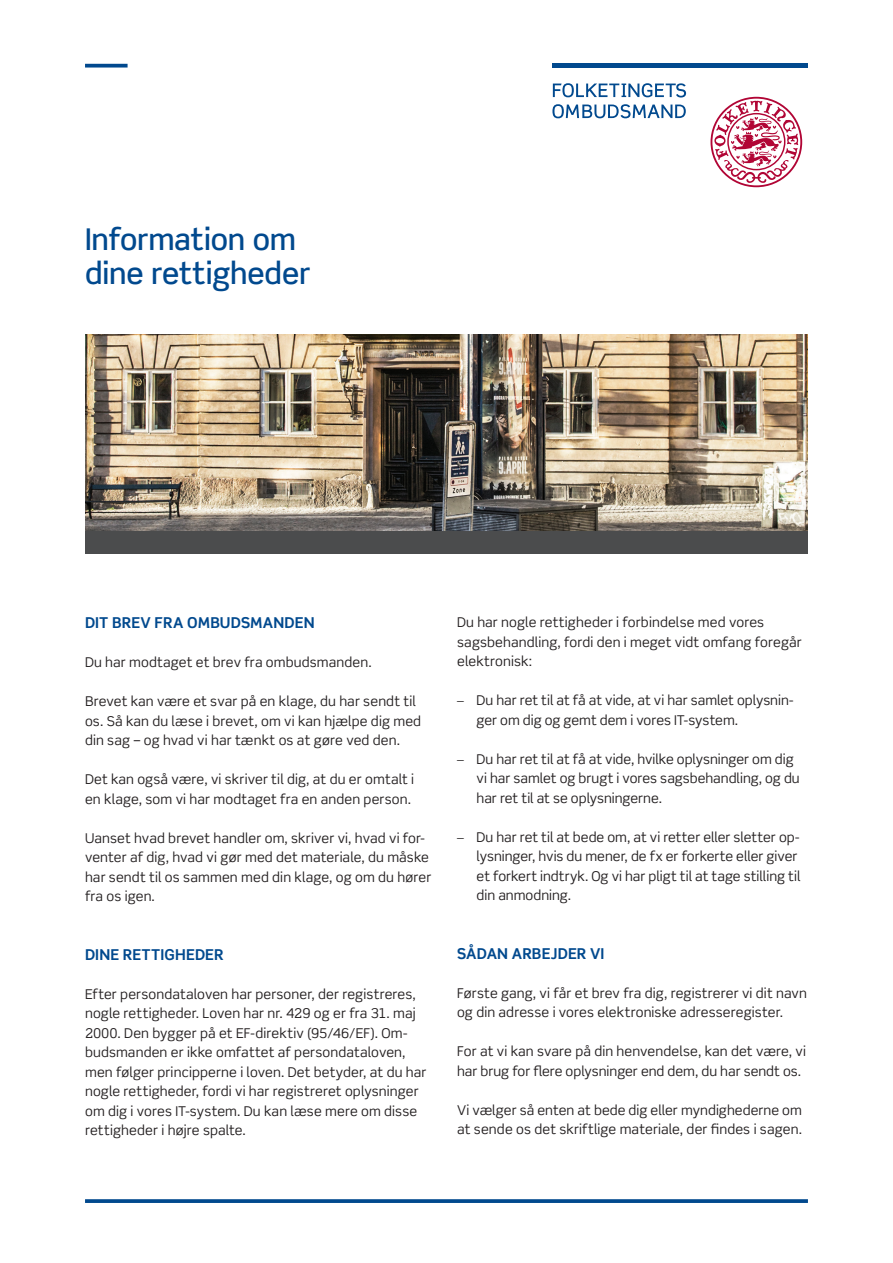
<style>
.page{position:relative;width:893px;height:1263px;background:#fff}
.page>*{position:absolute;margin:0;border:0;box-sizing:border-box;transform-origin:0 0}
.t1{font:500 30px/33.8px "Scene Std";letter-spacing:-.005em;color:#01498e}
.t2{font:700 15px "Scene Std";letter-spacing:.01em;color:#01498e}
.t3{font:13.5px/19.5px "Scene Std";letter-spacing:.005em;color:#231f20}
.s1{font-family:"Adobe Caslon Pro"}
</style>
<div class="page">
<svg style="left:85px;top:64px;width:43px;height:4px"></svg>
<svg style="left:85px;top:1199px;width:723px;height:4px;fill:#094f91"></svg>
<div style="left:85px;top:530px;width:723px;height:23px;background:#4b4c4d"></div>
<hr style="left:552px;top:64px;width:256px;height:4px;background:#01498e">
<svg style="left:552px;top:104px;width:134px;height:14px"></svg>
<svg style="left:553px;top:83px;width:133px;height:15px"></svg>
<svg style="left:710px;top:97px;width:92px;height:90px"></svg>
<img style="left:85px;top:335px;width:723px;height:195px">
<h1 class="t1" style="left:85px;top:222px;width:227px">Information om dine rettigheder</h1>
<p class="t2" style="left:85px;top:613px;width:231px">DIT BREV FRA OMBUDSMANDEN</p>
<p class="t3" style="left:85px;top:652px;width:288px">Du har modtaget et brev fra ombudsmanden.</p>
<p class="t3" style="left:85px;top:691px;width:338px">Brevet kan være et svar på en klage, du har sendt til os. Så kan du læse i brevet, om vi kan hjælpe dig med din sag – og hvad vi har tænkt os at gøre ved den.</p>
<p class="t3" style="left:85px;top:769px;width:331px">Det kan også være, vi skriver til dig, at du er omtalt i en klage, som vi har modtaget fra en anden person.</p>
<p class="t3" style="left:85px;top:828px;width:348px">Uanset hvad brevet handler om, skriver vi, hvad vi for&shy;venter af dig, hvad vi gør med det materiale, du måske har sendt til os sammen med din klage, og om du hører fra os igen.</p>
<p class="t2" style="left:85px;top:945px;width:140px">DINE RETTIGHEDER</p>
<p class="t3" style="left:85px;top:984px;width:343px">Efter persondataloven har personer, der registreres, nogle rettigheder. Loven har nr. 429 og er fra 31. maj 2000. Den bygger på et EF-direktiv (95/46/EF). Om&shy;budsmanden er ikke omfattet af persondataloven, men følger principperne i loven. Det betyder, at du har nogle rettigheder, fordi vi har registreret oplysninger om dig i vores IT-system. Du kan læse mere om disse rettigheder i højre spalte.</p>
<p class="t3" style="left:457px;top:612px;width:346px">Du har nogle rettigheder i forbindelse med vores sagsbehandling, fordi den i meget vidt omfang foregår elektronisk:</p>
<p class="t3" style="left:477px;top:690px;width:318px;text-indent:-19px"><span class="s1">–</span> Du har ret til at få at vide, at vi har samlet oplysnin&shy;ger om dig og gemt dem i vores IT-system.</p>
<p class="t3" style="left:477px;top:749px;width:325px;text-indent:-19px"><span class="s1">–</span> Du har ret til at få at vide, hvilke oplysninger om dig vi har samlet og brugt i vores sagsbehandling, og du har ret til at se oplysningerne.</p>
<p class="t3" style="left:477px;top:827px;width:325px;text-indent:-19px"><span class="s1">–</span> Du har ret til at bede om, at vi retter eller sletter op&shy;lysninger, hvis du mener, de fx er forkerte eller giver et forkert indtryk. Og vi har pligt til at tage stilling til din anmodning.</p>
<p class="t2" style="left:457px;top:944px;width:31px">SÅDAN</p>
<p class="t2" style="left:512px;top:944px;width:11px">ARBE</p>
<p class="t2" style="left:551px;top:944px;width:18px">JDER</p>
<p class="t2" style="left:590px;top:944px;width:8px">VI</p>
<p class="t3" style="left:457px;top:983px;width:351px">Første gang, vi får et brev fra dig, registrerer vi dit navn og din adresse i vores elektroniske adresseregister.</p>
<p class="t3" style="left:457px;top:1041px;width:350px">For at vi kan svare på din henvendelse, kan det være, vi har brug for flere oplysninger end dem, du har sendt os.</p>
<p class="t3" style="left:457px;top:1100px;width:346px">Vi vælger så enten at bede dig eller myndighederne om at sende os det skriftlige materiale, der findes i sagen.</p>
</div>
